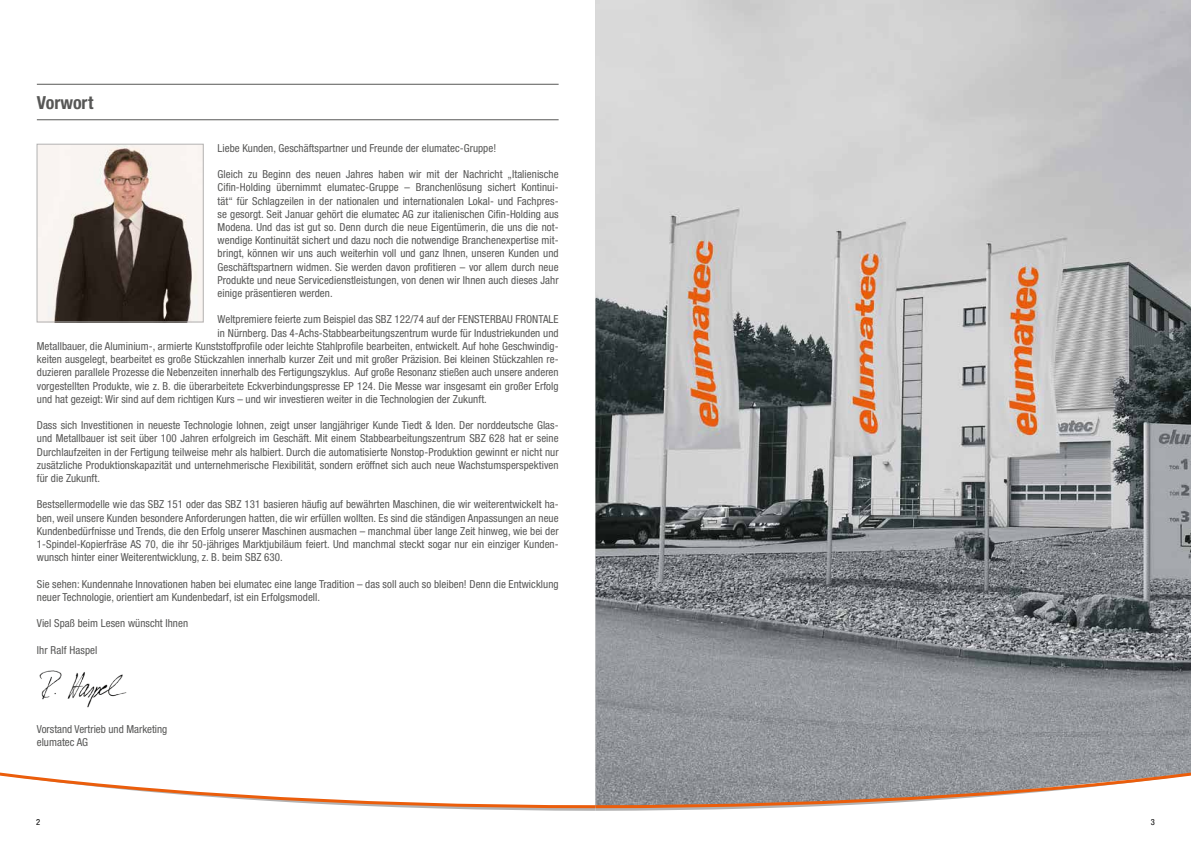
<style>
.page{position:relative;width:1191px;height:842px;background:#fff}
.page>*{position:absolute;margin:0;border:0;box-sizing:border-box;transform-origin:0 0}
.t1{font:700 condensed 18px "Helvetica Neue LTW1 G";color:#575756}
.t2{font:condensed 11px/13.2px "Helvetica Neue LTW1 G";letter-spacing:.005em;color:#575756;text-align:justify}
.t3{font:condensed 8.5px "Helvetica Neue LTW1 G";color:#000}
</style>
<div class="page">
<img style="left:595px;top:0;width:596px;height:762px">
<img style="left:39px;top:670px;width:88px;height:37px">
<img style="left:39px;top:146px;width:162px;height:174px">
<div style="left:37px;top:144px;width:166px;height:178px;border:1px solid #b3b2b2"></div>
<svg style="left:0;top:762px;width:1191px;height:49px"></svg>
<hr style="left:37px;top:84px;width:521px;height:1px;background:#575756">
<hr style="left:37px;top:120px;width:521px;height:1px;background:#575756">
<h1 class="t1" style="left:37px;top:92px;width:58px">Vorwort</h1>
<p class="t2" style="left:218px;top:141px;width:280px">Liebe Kunden, Geschäftspartner und Freunde der elumatec-Gruppe!</p>
<p class="t2" style="left:218px;top:168px;width:342px">Gleich zu Beginn des neuen Jahres haben wir mit der Nachricht „Italienische Cifin-Holding übernimmt elumatec-Gruppe – Branchenlösung sichert Kontinui&shy;tät“ für Schlagzeilen in der nationalen und internationalen Lokal- und Fachpres&shy;se gesorgt. Seit Januar gehört die elumatec AG zur italienischen Cifin-Holding aus Modena. Und das ist gut so. Denn durch die neue Eigentümerin, die uns die not&shy;wendige Kontinuität sichert und dazu noch die notwendige Branchenexpertise mit&shy;bringt, können wir uns auch weiterhin voll und ganz Ihnen, unseren Kunden und Geschäftspartnern widmen. Sie werden davon profitieren – vor allem durch neue Produkte und neue Servicedienstleistungen, von denen wir Ihnen auch dieses Jahr einige präsentieren werden.</p>
<p class="t2" style="left:218px;top:313px;width:342px">Weltpremiere feierte zum Beispiel das SBZ 122/74 auf der FENSTERBAU FRONTALE</p>
<p class="t2" style="left:218px;top:326px;width:342px">in Nürnberg. Das 4-Achs-Stabbearbeitungszentrum wurde für Industriekunden und</p>
<p class="t2" style="left:37px;top:339px;width:523px">Metallbauer, die Aluminium-, armierte Kunststoffprofile oder leichte Stahlprofile bearbeiten, entwickelt. Auf hohe Geschwindig-</p>
<p class="t2" style="left:37px;top:353px;width:523px">keiten ausgelegt, bearbeitet es große Stückzahlen innerhalb kurzer Zeit und mit großer Präzision. Bei kleinen Stückzahlen re-</p>
<p class="t2" style="left:37px;top:366px;width:523px">duzieren parallele Prozesse die Nebenzeiten innerhalb des Fertigungszyklus. Auf große Resonanz stießen auch unsere anderen</p>
<p class="t2" style="left:37px;top:379px;width:523px">vorgestellten Produkte, wie z. B. die überarbeitete Eckverbindungspresse EP 124. Die Messe war insgesamt ein großer Erfolg</p>
<p class="t2" style="left:37px;top:392px;width:451px">und hat gezeigt: Wir sind auf dem richtigen Kurs – und wir investieren weiter in die Technologien der Zukunft.</p>
<p class="t2" style="left:37px;top:419px;width:523px">Dass sich Investitionen in neueste Technologie lohnen, zeigt unser langjähriger Kunde Tiedt &amp; Iden. Der norddeutsche Glas&shy;und Metallbauer ist seit über 100 Jahren erfolgreich im Geschäft. Mit einem Stabbearbeitungszentrum SBZ 628 hat er seine Durchlaufzeiten in der Fertigung teilweise mehr als halbiert. Durch die automatisierte Nonstop-Produktion gewinnt er nicht nur zusätzliche Produktionskapazität und unternehmerische Flexibilität, sondern eröffnet sich auch neue Wachstumsperspektiven für die Zukunft.</p>
<p class="t2" style="left:37px;top:498px;width:523px">Bestsellermodelle wie das SBZ 151 oder das SBZ 131 basieren häufig auf bewährten Maschinen, die wir weiterentwickelt ha&shy;ben, weil unsere Kunden besondere Anforderungen hatten, die wir erfüllen wollten. Es sind die ständigen Anpassungen an neue Kundenbedürfnisse und Trends, die den Erfolg unserer Maschinen ausmachen – manchmal über lange Zeit hinweg, wie bei der 1-Spindel-Kopierfräse AS 70, die ihr 50-jähriges Marktjubiläum feiert. Und manchmal steckt sogar nur ein einziger Kunden&shy;wunsch hinter einer Weiterentwicklung, z. B. beim SBZ 630.</p>
<p class="t2" style="left:37px;top:577px;width:523px">Sie sehen: Kundennahe Innovationen haben bei elumatec eine lange Tradition – das soll auch so bleiben! Denn die Entwicklung neuer Technologie, orientiert am Kundenbedarf, ist ein Erfolgsmodell.</p>
<p class="t2" style="left:37px;top:617px;width:153px">Viel Spaß beim Lesen wünscht Ihnen</p>
<p class="t2" style="left:37px;top:643px;width:62px">Ihr Ralf Haspel</p>
<p class="t2" style="left:37px;top:722px;width:132px">Vorstand Vertrieb und Marketing elumatec AG</p>
<p class="t3" style="left:36px;top:817px;width:6px">2</p>
<p class="t3" style="left:1150px;top:817px;width:6px">3</p>
</div>
